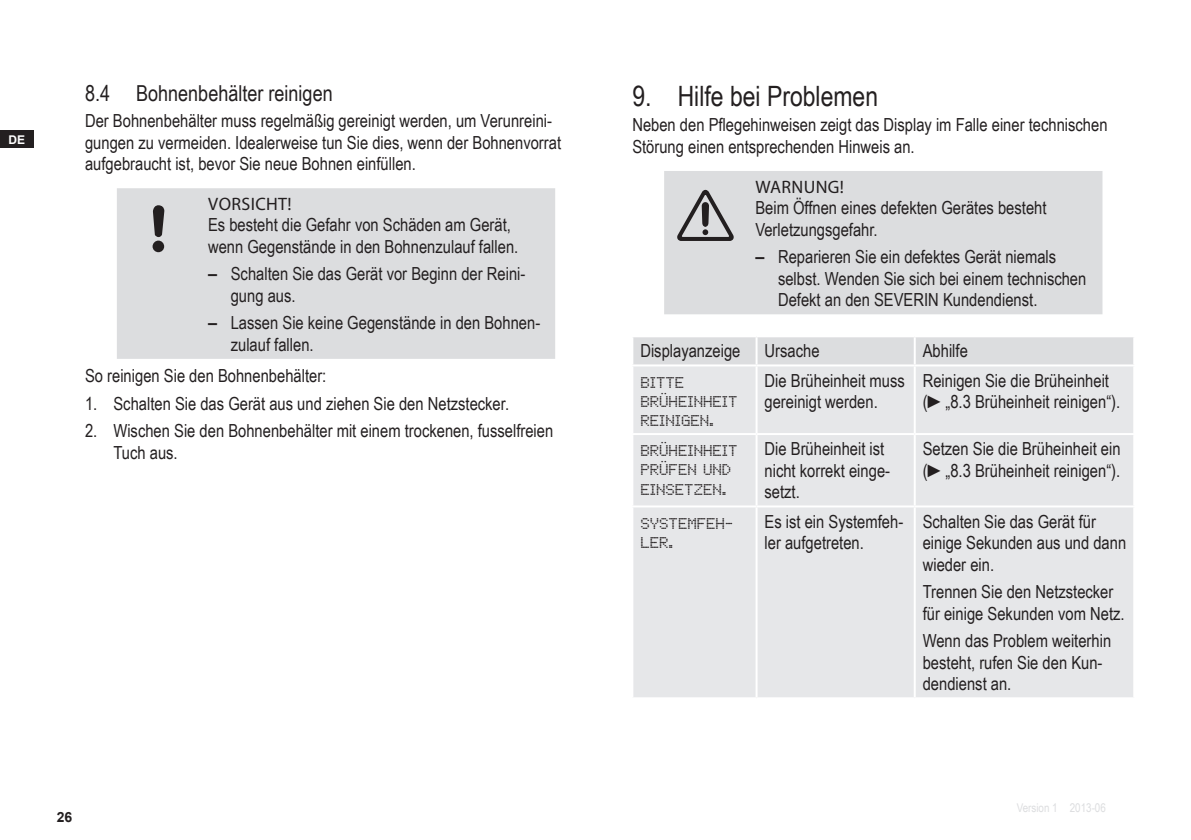
<style>
.page{position:relative;width:1191px;height:840px;background:#fff}
.page>*{position:absolute;margin:0;border:0;box-sizing:border-box;transform-origin:0 0}
.t1{font:28px "Arial Narrow";color:#231f20}
.t2{font:22px "Arial Narrow";color:#231f20}
.t3{font:18px/21.6px "Arial Narrow";color:#231f20}
.t4{font:18px "Myriad Pro";letter-spacing:.02em;color:#231f20}
.t5{font:16px/19.2px "Dot Matrix Two";color:#231f20}
.t6{font:700 14px "Arial";color:#231f20}
.t7{font:12px "Arial Narrow";color:#dcdddf}
.t8{font:700 12px "Arial";color:#fff}
.s1{font-family:"Helvetica Neue";font-weight:500}
</style>
<div class="page">
<div style="left:0;top:130px;width:33px;height:17px;background:#231f20"></div>
<div style="left:117px;top:188px;width:438px;height:170px;background:#dcdddf"></div>
<svg style="left:153px;top:205px;width:11px;height:47px"></svg>
<div style="left:664px;top:171px;width:438px;height:143px;background:#dcdddf"></div>
<svg style="left:677px;top:190px;width:56px;height:51px;background:#a6a6a8"></svg>
<div style="left:633px;top:337px;width:500px;height:27px;background:#dcdddf"></div>
<div style="left:633px;top:366px;width:500px;height:331px;background:#e6e7e9"></div>
<hr style="left:755px;top:337px;width:2px;height:27px;background:#fff">
<hr style="left:913px;top:337px;width:2px;height:27px;background:#fff">
<hr style="left:755px;top:366px;width:2px;height:67px;background:#fff">
<hr style="left:913px;top:366px;width:2px;height:67px;background:#fff">
<hr style="left:631px;top:433px;width:125px;height:2px;background:#fff">
<hr style="left:755px;top:435px;width:2px;height:70px;background:#fff">
<hr style="left:756px;top:433px;width:158px;height:2px;background:#fff">
<hr style="left:913px;top:435px;width:2px;height:70px;background:#fff">
<hr style="left:914px;top:433px;width:221px;height:2px;background:#fff">
<hr style="left:631px;top:505px;width:125px;height:2px;background:#fff">
<hr style="left:755px;top:507px;width:2px;height:190px;background:#fff">
<hr style="left:756px;top:505px;width:158px;height:2px;background:#fff">
<hr style="left:913px;top:507px;width:2px;height:190px;background:#fff">
<hr style="left:914px;top:505px;width:221px;height:2px;background:#fff">
<p class="t8" style="left:8px;top:131px;width:18px">DE</p>
<p class="t2" style="left:85px;top:77px;width:249px">8.4 Bohnenbehälter reinigen</p>
<p class="t3" style="left:85px;top:109px;width:477px">Der Bohnenbehälter muss regelmäßig gereinigt werden, um Verunreini&shy;gungen zu vermeiden. Idealerweise tun Sie dies, wenn der Bohnenvorrat aufgebraucht ist, bevor Sie neue Bohnen einfüllen.</p>
<p class="t4" style="left:208px;top:192px;width:22px">VORSICHT</p>
<p class="t4" style="left:287px;top:192px;width:6px">!</p>
<p class="t3" style="left:208px;top:213px;width:312px">Es besteht die Gefahr von Schäden am Gerät, wenn Gegenstände in den Bohnenzulauf fallen.</p>
<p class="t3" style="left:231px;top:262px;width:296px;text-indent:-23px"><span class="s1">–</span> Schalten Sie das Gerät vor Beginn der Reini&shy;gung aus.</p>
<p class="t3" style="left:231px;top:311px;width:311px;text-indent:-23px"><span class="s1">–</span> Lassen Sie keine Gegenstände in den Bohnen&shy;zulauf fallen.</p>
<p class="t3" style="left:85px;top:364px;width:243px">So reinigen Sie den Bohnenbehälter:</p>
<p class="t3" style="left:85px;top:391px;width:425px">1. Schalten Sie das Gerät aus und ziehen Sie den Netzstecker.</p>
<p class="t3" style="left:113px;top:419px;width:441px;text-indent:-28px">2. Wischen Sie den Bohnenbehälter mit einem trockenen, fusselfreien<br>Tuch aus.</p>
<p class="t6" style="left:57px;top:807px;width:17px">26</p>
<h1 class="t1" style="left:632px;top:75px;width:247px">9. Hilfe bei Problemen</h1>
<p class="t3" style="left:632px;top:113px;width:477px">Neben den Pflegehinweisen zeigt das Display im Falle einer technischen<br>Störung einen entsprechenden Hinweis an.</p>
<p class="t4" style="left:755px;top:175px;width:90px">WARNUNG!</p>
<p class="t3" style="left:755px;top:196px;width:293px">Beim Öffnen eines defekten Gerätes besteht<br>Verletzungsgefahr.</p>
<p class="t3" style="left:778px;top:245px;width:310px;text-indent:-23px"><span class="s1">–</span> Reparieren Sie ein defektes Gerät niemals selbst. Wenden Sie sich bei einem technischen<br>Defekt an den SEVERIN Kundendienst.</p>
<p class="t3" style="left:640px;top:339px;width:102px">Displayanzeige</p>
<p class="t3" style="left:764px;top:339px;width:56px">Ursache</p>
<p class="t3" style="left:922px;top:339px;width:47px">Abhilfe</p>
<p class="t5" style="left:640px;top:371px;width:99px">BITTE<br>BRÜHEINHEIT<br>REINIGEN.</p>
<p class="t3" style="left:764px;top:368px;width:142px">Die Brüheinheit muss gereinigt werden.</p>
<p class="t3" style="left:922px;top:368px;width:199px">Reinigen Sie die Brüheinheit (►„8.3 Brüheinheit reinigen“).</p>
<p class="t5" style="left:640px;top:440px;width:99px">BRÜHEINHEIT<br>PRÜFEN UND<br>EINSETZEN.</p>
<p class="t3" style="left:764px;top:437px;width:127px">Die Brüheinheit ist nicht korrekt einge&shy;setzt.</p>
<p class="t3" style="left:922px;top:437px;width:199px">Setzen Sie die Brüheinheit ein (►„8.3 Brüheinheit reinigen“).</p>
<p class="t5" style="left:640px;top:512px;width:94px">SYSTEMFEH-<br>LER.</p>
<p class="t3" style="left:764px;top:509px;width:140px">Es ist ein Systemfeh&shy;ler aufgetreten.</p>
<p class="t3" style="left:922px;top:509px;width:205px">Schalten Sie das Gerät für einige Sekunden aus und dann wieder ein.</p>
<p class="t3" style="left:922px;top:580px;width:203px">Trennen Sie den Netzstecker für einige Sekunden vom Netz.</p>
<p class="t3" style="left:922px;top:629px;width:190px">Wenn das Problem weiterhin besteht, rufen Sie den Kun&shy;dendienst an.</p>
<p class="t7" style="left:1016px;top:798px;width:91px">Version 1 2013-06</p>
</div>
